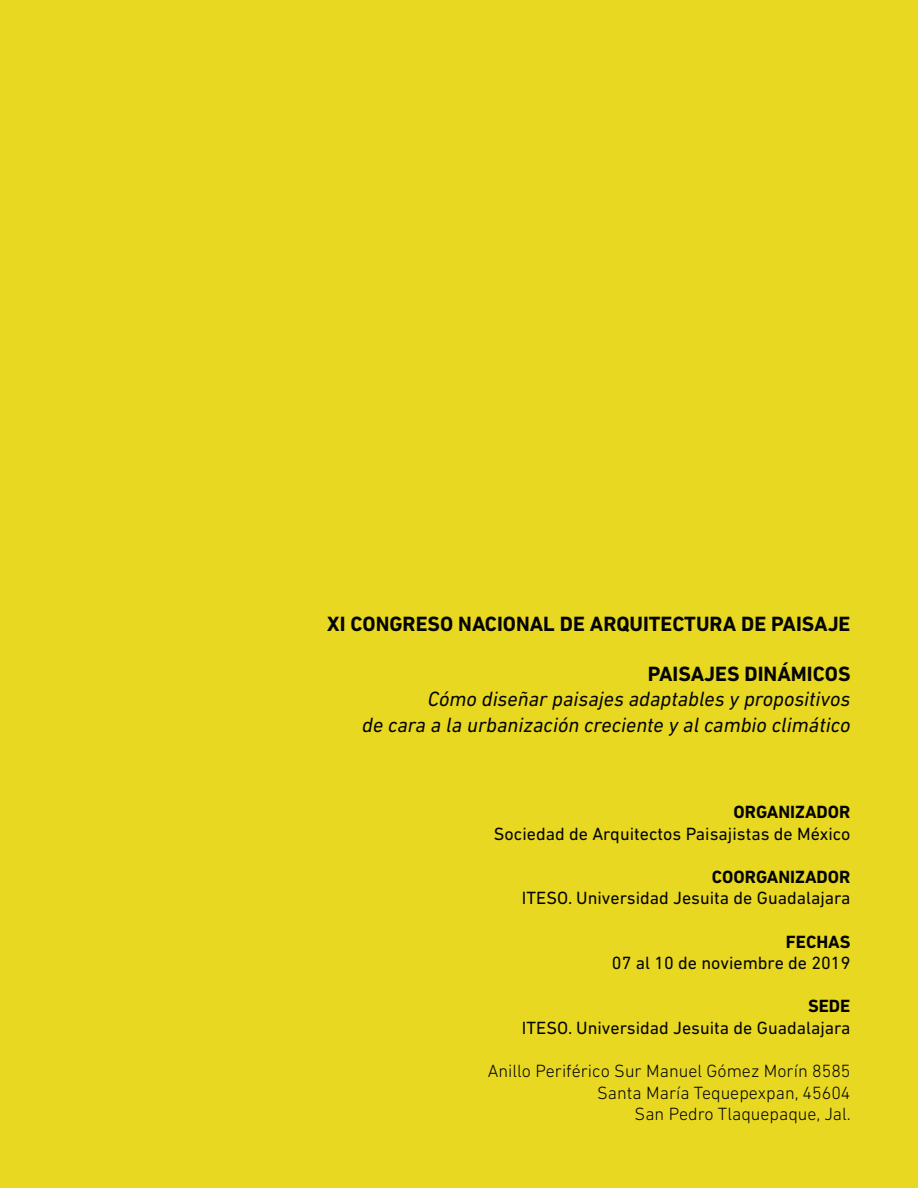
<style>
.page{position:relative;width:918px;height:1188px;background:#fff}
.page>*{position:absolute;margin:0;border:0;box-sizing:border-box;transform-origin:0 0}
.t1{font:italic 21px/25.2px "DIN Next LT Pro";color:#040503;text-align:right}
.t2{font:700 21px "DIN Next LT Pro";color:#040503}
.t3{font:18px "DIN Next LT Pro";color:#040503}
.t4{font:300 18px/21.6px "DIN Next LT Pro";color:#040503;text-align:right}
.t5{font:700 18px "DIN Next LT Pro";color:#040503}
</style>
<div class="page">
<div style="left:1px;top:1px;width:916px;height:1186px;background:#e9d821"></div>
<p class="t2" style="left:327px;top:611px;width:525px">XI CONGRESO NACIONAL DE ARQUITECTURA DE PAISAJE</p>
<p class="t2" style="left:648px;top:662px;width:204px">PAISAJES DINÁMICOS</p>
<p class="t1" style="left:362px;top:686px;width:490px">Cómo diseñar paisajes adaptables y propositivos<br>de cara a la urbanización creciente y al cambio climático</p>
<p class="t5" style="left:734px;top:801px;width:118px">ORGANIZADOR</p>
<p class="t3" style="left:494px;top:823px;width:358px">Sociedad de Arquitectos Paisajistas de México</p>
<p class="t5" style="left:712px;top:866px;width:140px">COORGANIZADOR</p>
<p class="t3" style="left:522px;top:888px;width:330px">ITESO. Universidad Jesuita de Guadalajara</p>
<p class="t5" style="left:786px;top:931px;width:66px">FECHAS</p>
<p class="t3" style="left:612px;top:953px;width:240px">07 al 10 de noviembre de 2019</p>
<p class="t5" style="left:808px;top:996px;width:44px">SEDE</p>
<p class="t3" style="left:522px;top:1017px;width:330px">ITESO. Universidad Jesuita de Guadalajara</p>
<p class="t4" style="left:488px;top:1060px;width:365px">Anillo Periférico Sur Manuel Gómez Morín 8585<br>Santa María Tequepexpan, 45604<br>San Pedro Tlaquepaque, Jal.</p>
</div>
